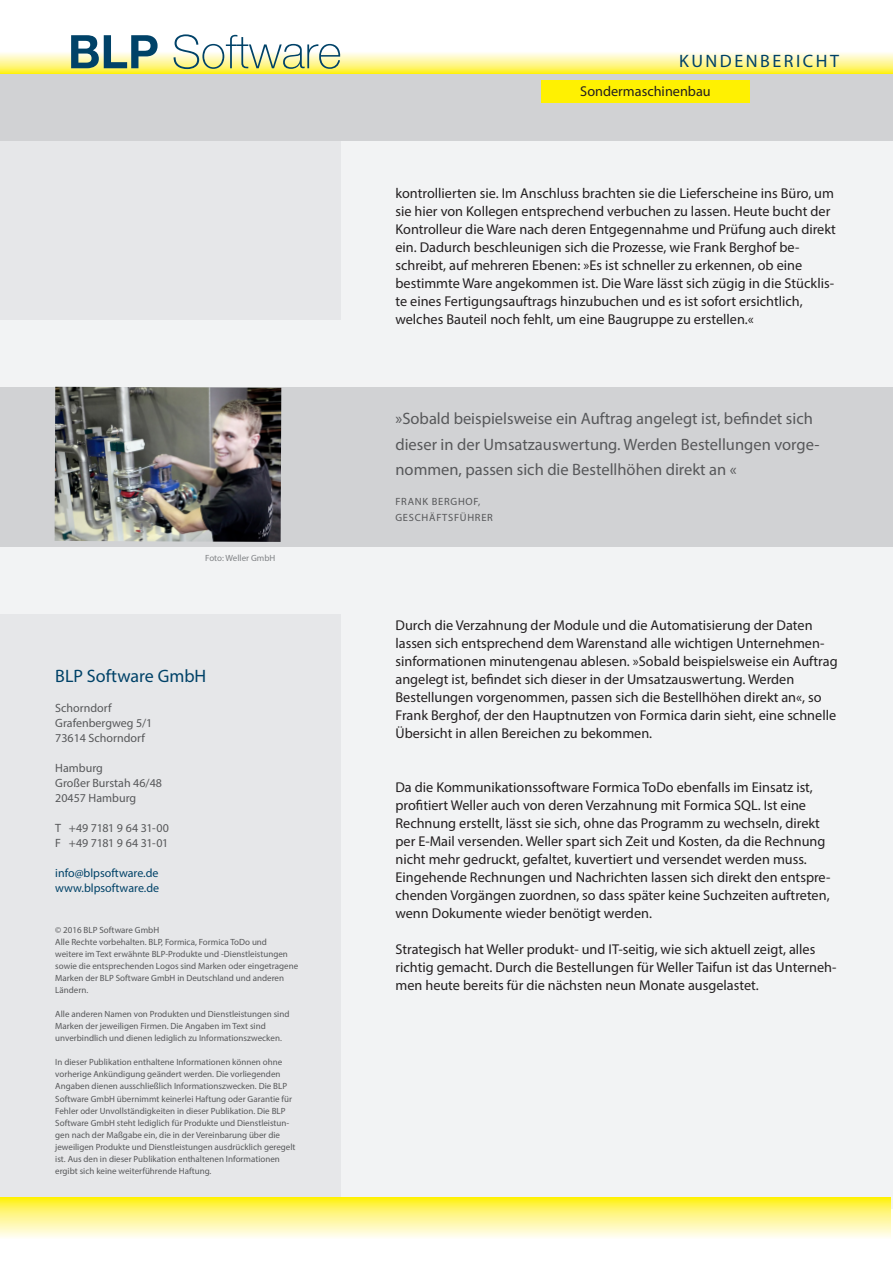
<style>
.page{position:relative;width:893px;height:1263px;background:#fff}
.page>*{position:absolute;margin:0;border:0;box-sizing:border-box;transform-origin:0 0}
.a5_Seite_1{font:18px "Myriad Pro";color:#004268}
.a5_Seite_1-2{font:18px "Myriad Pro";letter-spacing:.14em;color:#004268}
.Balken_Zitat{font:16.5px/25.5px "Myriad Pro";color:#57585a}
.a5_Grundtext{font:14.25px/18px "Myriad Pro";color:#231f20}
.a5_Seite_1-3{font:12px "Myriad Pro";color:#57585a}
.a5_Seite_1-4{font:12px "Myriad Pro";color:#004268}
.a5_Seite_1-5{font:12px "Myriad Pro";letter-spacing:-.02em;color:#57585a}
.a5_Seite_1-6{font:12px "Myriad Pro";letter-spacing:-.03em;color:#57585a}
.Balken_Zitat_Name{font:10.5px/16.5px "Myriad Pro";letter-spacing:.07em;color:#57585a}
.a5_Seite_1-7{font:9px/12px "Myriad Pro";color:#57585a}
.t1{font:9px "Myriad Pro";color:#808285}
</style>
<div class="page">
<div style="left:0;top:74px;width:893px;height:1135px;background:#f2f3f4"></div>
<div style="left:0;top:74px;width:340px;height:1135px;background:#e6e7e9"></div>
<div style="left:0;top:69px;width:893px;height:72px;background:#d1d2d4"></div>
<div style="left:0;top:320px;width:893px;height:293px;background:#f2f3f4"></div>
<div style="left:0;top:387px;width:893px;height:159px;background:#d1d2d4"></div>
<svg style="left:0;top:1197px;width:891px;height:41px;background:#fff68b"></svg>
<svg style="left:0;top:53px;width:893px;height:21px;background:#fef683"></svg>
<svg style="left:71px;top:35px;width:87px;height:33px"></svg>
<svg style="left:173px;top:34px;width:167px;height:35px"></svg>
<div style="left:541px;top:81px;width:208px;height:22px;background:#fff101"></div>
<img style="left:55px;top:387px;width:226px;height:155px">
<p class="t1" style="left:205px;top:552px;width:72px">Foto: Weller GmbH</p>
<p class="a5_Seite_1" style="left:55px;top:664px;width:153px">BLP Software GmbH</p>
<p class="a5_Seite_1-3" style="left:55px;top:700px;width:58px">Schorndorf</p>
<p class="a5_Seite_1-3" style="left:55px;top:715px;width:99px">Grafenbergweg 5/1</p>
<p class="a5_Seite_1-3" style="left:55px;top:730px;width:91px">73614 Schorndorf</p>
<p class="a5_Seite_1-3" style="left:55px;top:760px;width:49px">Hamburg</p>
<p class="a5_Seite_1-3" style="left:55px;top:775px;width:108px">Großer Burstah 46/48</p>
<p class="a5_Seite_1-3" style="left:55px;top:790px;width:82px">20457 Hamburg</p>
<p class="a5_Seite_1-5" style="left:55px;top:820px;width:115px">T +49 7181 9 64 31-00</p>
<p class="a5_Seite_1-6" style="left:55px;top:835px;width:115px">F +49 7181 9 64 31-01</p>
<p class="a5_Seite_1-4" style="left:55px;top:865px;width:105px">info@blpsoftware.de</p>
<p class="a5_Seite_1-4" style="left:55px;top:880px;width:105px">www.blpsoftware.de</p>
<p class="a5_Seite_1-7" style="left:55px;top:924px;width:105px">© 2016 BLP Software GmbH</p>
<p class="a5_Seite_1-7" style="left:55px;top:936px;width:244px">Alle Rechte vorbehalten. BLP, Formica, Formica ToDo und<br>weitere im Text erwähnte BLP-Produkte und -Dienstleistungen sowie die entsprechenden Logos sind Marken oder eingetragene Marken der BLP Software GmbH in Deutschland und anderen Ländern.</p>
<p class="a5_Seite_1-7" style="left:55px;top:1008px;width:236px">Alle anderen Namen von Produkten und Dienstleistungen sind<br>Marken der jeweiligen Firmen. Die Angaben im Text sind unverbindlich und dienen lediglich zu Informationszwecken.</p>
<p class="a5_Seite_1-7" style="left:55px;top:1056px;width:242px">In dieser Publikation enthaltene Informationen können ohne vorherige Ankündigung geändert werden. Die vorliegenden Angaben dienen ausschließlich Informationszwecken. Die BLP Software GmbH übernimmt keinerlei Haftung oder Garantie für Fehler oder Unvollständigkeiten in dieser Publikation. Die BLP Software GmbH steht lediglich für Produkte und Dienstleistun&shy;gen nach der Maßgabe ein, die in der Vereinbarung über die jeweiligen Produkte und Dienstleistungen ausdrücklich geregelt ist. Aus den in dieser Publikation enthaltenen Informationen ergibt sich keine weiterführende Haftung.</p>
<p class="a5_Seite_1-2" style="left:679px;top:50px;width:161px">KUNDENBERICHT</p>
<p class="a5_Grundtext" style="left:580px;top:82px;width:132px">Sondermaschinenbau</p>
<p class="a5_Grundtext" style="left:395px;top:184px;width:442px">kontrollierten sie. Im Anschluss brachten sie die Lieferscheine ins Büro, um sie hier von Kollegen entsprechend verbuchen zu lassen. Heute bucht der Kontrolleur die Ware nach deren Entgegennahme und Prüfung auch direkt ein. Dadurch beschleunigen sich die Prozesse, wie Frank Berghof be&shy;schreibt, auf mehreren Ebenen: »Es ist schneller zu erkennen, ob eine bestimmte Ware angekommen ist. Die Ware lässt sich zügig in die Stücklis&shy;te eines Fertigungsauftrags hinzubuchen und es ist sofort ersichtlich, welches Bauteil noch fehlt, um eine Baugruppe zu erstellen.«</p>
<p class="Balken_Zitat" style="left:395px;top:406px;width:425px">»Sobald beispielsweise ein Auftrag angelegt ist, befindet sich dieser in der Umsatzauswertung. Werden Bestellungen vorge&shy;nommen, passen sich die Bestellhöhen direkt an «</p>
<p class="Balken_Zitat_Name" style="left:395px;top:493px;width:99px">FRANK BERGHOF,<br>GESCHÄFTSFÜHRER</p>
<p class="a5_Grundtext" style="left:395px;top:616px;width:444px">Durch die Verzahnung der Module und die Automatisierung der Daten lassen sich entsprechend dem Warenstand alle wichtigen Unternehmen&shy;sinformationen minutengenau ablesen. »Sobald beispielsweise ein Auftrag angelegt ist, befindet sich dieser in der Umsatzauswertung. Werden Bestellungen vorgenommen, passen sich die Bestellhöhen direkt an«, so Frank Berghof, der den Hauptnutzen von Formica darin sieht, eine schnelle Übersicht in allen Bereichen zu bekommen.</p>
<p class="a5_Grundtext" style="left:395px;top:778px;width:437px">Da die Kommunikationssoftware Formica ToDo ebenfalls im Einsatz ist, profitiert Weller auch von deren Verzahnung mit Formica SQL. Ist eine Rechnung erstellt, lässt sie sich, ohne das Programm zu wechseln, direkt per E-Mail versenden. Weller spart sich Zeit und Kosten, da die Rechnung nicht mehr gedruckt, gefaltet, kuvertiert und versendet werden muss.<br>Eingehende Rechnungen und Nachrichten lassen sich direkt den entspre&shy;chenden Vorgängen zuordnen, so dass später keine Suchzeiten auftreten, wenn Dokumente wieder benötigt werden.</p>
<p class="a5_Grundtext" style="left:395px;top:940px;width:443px">Strategisch hat Weller produkt- und IT-seitig, wie sich aktuell zeigt, alles richtig gemacht. Durch die Bestellungen für Weller Taifun ist das Unterneh&shy;men heute bereits für die nächsten neun Monate ausgelastet.</p>
</div>
